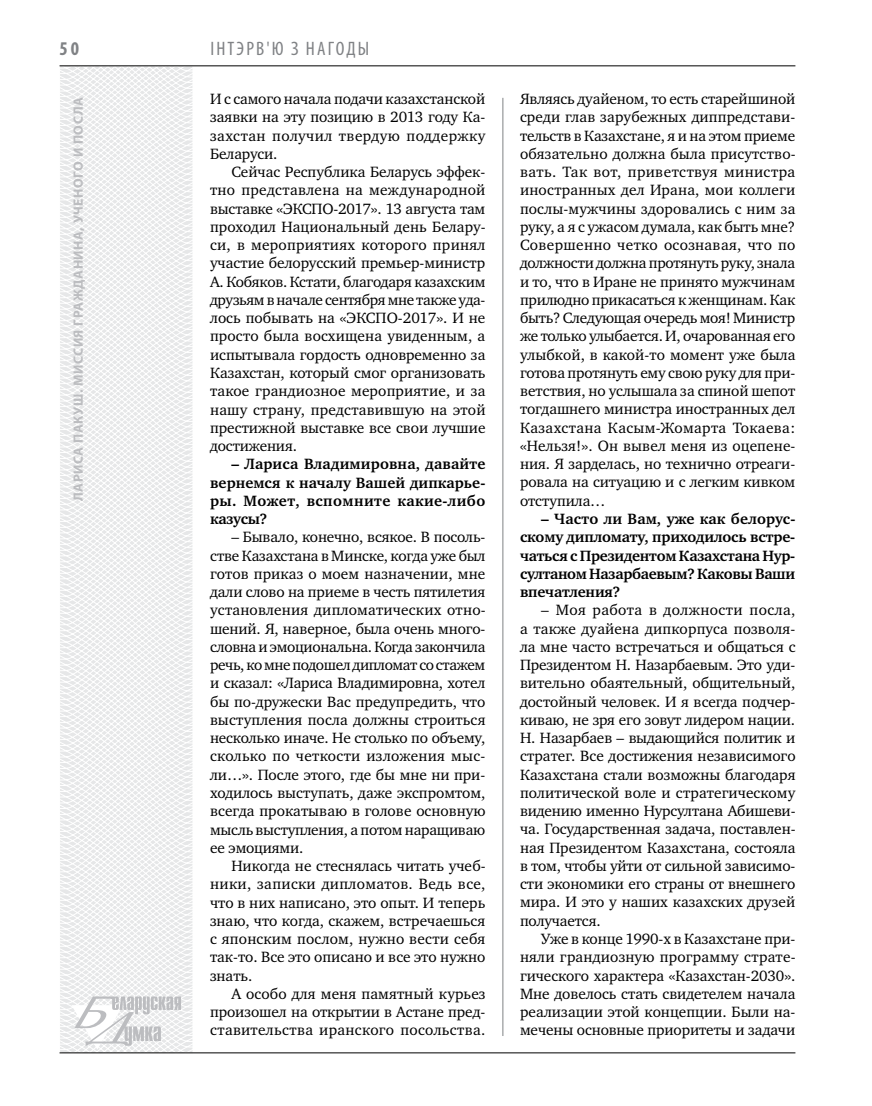
<style>
.page{position:relative;width:872px;height:1106px;background:#fff}
.page>*{position:absolute;margin:0;border:0;box-sizing:border-box;transform-origin:0 0}
.t1{font:condensed 19.5px "Myriad Pro";color:#808285}
.t2{font:700 condensed 19.5px "Myriad Pro";color:#808285}
.t3{font:15.3px/18.3px "Charter C";color:#000;text-align:justify}
.t4{font:700 15.3px/18.3px "Charter C";letter-spacing:-.01em;color:#000;text-align:justify}
.t5{font:700 13.5px "Myriad Pro";letter-spacing:.04em;color:#bcbdc0}
</style>
<div class="page">
<svg style="left:59px;top:65px;width:192px;height:989px"></svg>
<hr style="left:502px;top:98px;width:1px;height:938px;background:#808285">
<hr style="left:60px;top:1052px;width:735px;height:1px;background:#000">
<svg style="left:71px;top:996px;width:110px;height:53px"></svg>
<hr style="left:60px;top:65px;width:735px;height:1px;background:#000">
<p class="t2" style="left:60px;top:37px;width:21px">50</p>
<p class="t5" style="left:69px;top:501px;width:405px;rotate:-90deg">Лариса ПАКУШ. миссия гражданина, ученого и посла</p>
<p class="t1" style="left:210px;top:37px;width:160px">інтэрв'ю з нагоды</p>
<p class="t3" style="left:210px;top:90px;width:277px">И с самого начала подачи казахстанской заявки на эту позицию в 2013 году Ка&shy;захстан получил твердую поддержку Беларуси.</p>
<p class="t3" style="left:210px;top:163px;width:277px;text-indent:21px">Сейчас Республика Беларусь эффек&shy;тно представлена на международной выставке «ЭКСПО-2017». 13 августа там проходил Национальный день Белару&shy;си, в мероприятиях которого принял участие белорусский премьер-министр А. Кобяков. Кстати, благодаря казахским друзьям в начале сентября мне также уда&shy;лось побывать на «ЭКСПО-2017». И не просто была восхищена увиденным, а испытывала гордость одновременно за Казахстан, который смог организовать такое грандиозное мероприятие, и за нашу страну, представившую на этой престижной выставке все свои лучшие достижения.</p>
<p class="t4" style="left:210px;top:455px;width:277px;text-indent:21px">– Лариса Владимировна, давайте вернемся к началу Вашей дипкарье&shy;ры. Может, вспомните какие-либо казусы?</p>
<p class="t3" style="left:210px;top:528px;width:277px;text-indent:21px">– Бывало, конечно, всякое. В посоль&shy;стве Казахстана в Минске, когда уже был готов приказ о моем назначении, мне дали слово на приеме в честь пятилетия установления дипломатических отно&shy;шений. Я, наверное, была очень много&shy;словна и эмоциональна. Когда закончила речь, ко мне подошел дипломат со стажем и сказал: «Лариса Владимировна, хотел бы по-дружески Вас предупредить, что выступления посла должны строиться несколько иначе. Не столько по объему, сколько по четкости изложения мыс&shy;ли…». После этого, где бы мне ни при&shy;ходилось выступать, даже экспромтом, всегда прокатываю в голове основную мысль выступления, а потом наращиваю ее эмоциями.</p>
<p class="t3" style="left:210px;top:857px;width:277px;text-indent:21px">Никогда не стеснялась читать учеб&shy;ники, записки дипломатов. Ведь все, что в них написано, это опыт. И теперь знаю, что когда, скажем, встречаешься с японским послом, нужно вести себя так-то. Все это описано и все это нужно знать.</p>
<p class="t3" style="left:210px;top:984px;width:277px;text-indent:21px">А особо для меня памятный курьез произошел на открытии в Астане пред&shy;ставительства иранского посольства.</p>
<p class="t3" style="left:520px;top:90px;width:277px">Являясь дуайеном, то есть старейшиной среди глав зарубежных диппредстави&shy;тельств в Казахстане, я и на этом приеме обязательно должна была присутство&shy;вать. Так вот, приветствуя министра иностранных дел Ирана, мои коллеги послы-мужчины здоровались с ним за руку, а я с ужасом думала, как быть мне?<br>Совершенно четко осознавая, что по должности должна протянуть руку, знала и то, что в Иране не принято мужчинам прилюдно прикасаться к женщинам. Как быть? Следующая очередь моя! Министр же только улыбается. И, очарованная его улыбкой, в какой-то момент уже была готова протянуть ему свою руку для при&shy;ветствия, но услышала за спиной шепот тогдашнего министра иностранных дел Казахстана Касым-Жомарта Токаева: «Нельзя!». Он вывел меня из оцепене&shy;ния. Я зарделась, но технично отреаги&shy;ровала на ситуацию и с легким кивком отступила…</p>
<p class="t4" style="left:520px;top:510px;width:277px;text-indent:21px">– Часто ли Вам, уже как белорус&shy;скому дипломату, приходилось встре&shy;чаться с Президентом Казахстана Нур&shy;султаном Назарбаевым? Каковы Ваши впечатления?</p>
<p class="t3" style="left:520px;top:601px;width:277px;text-indent:21px">– Моя работа в должности посла, а также дуайена дипкорпуса позволя&shy;ла мне часто встречаться и общаться с Президентом Н. Назарбаевым. Это уди&shy;вительно обаятельный, общительный, достойный человек. И я всегда подчер&shy;киваю, не зря его зовут лидером нации.<br>Н. Назарбаев – выдающийся политик и стратег. Все достижения независимого Казахстана стали возможны благодаря политической воле и стратегическому видению именно Нурсултана Абишеви&shy;ча. Государственная задача, поставлен&shy;ная Президентом Казахстана, состояла в том, чтобы уйти от сильной зависимо&shy;сти экономики его страны от внешнего мира. И это у наших казахских друзей получается.</p>
<p class="t3" style="left:520px;top:929px;width:277px;text-indent:21px">Уже в конце 1990-х в Казахстане при&shy;няли грандиозную программу страте&shy;гического характера «Казахстан-2030».<br>Мне довелось стать свидетелем начала реализации этой концепции. Были на&shy;мечены основные приоритеты и задачи</p>
</div>
